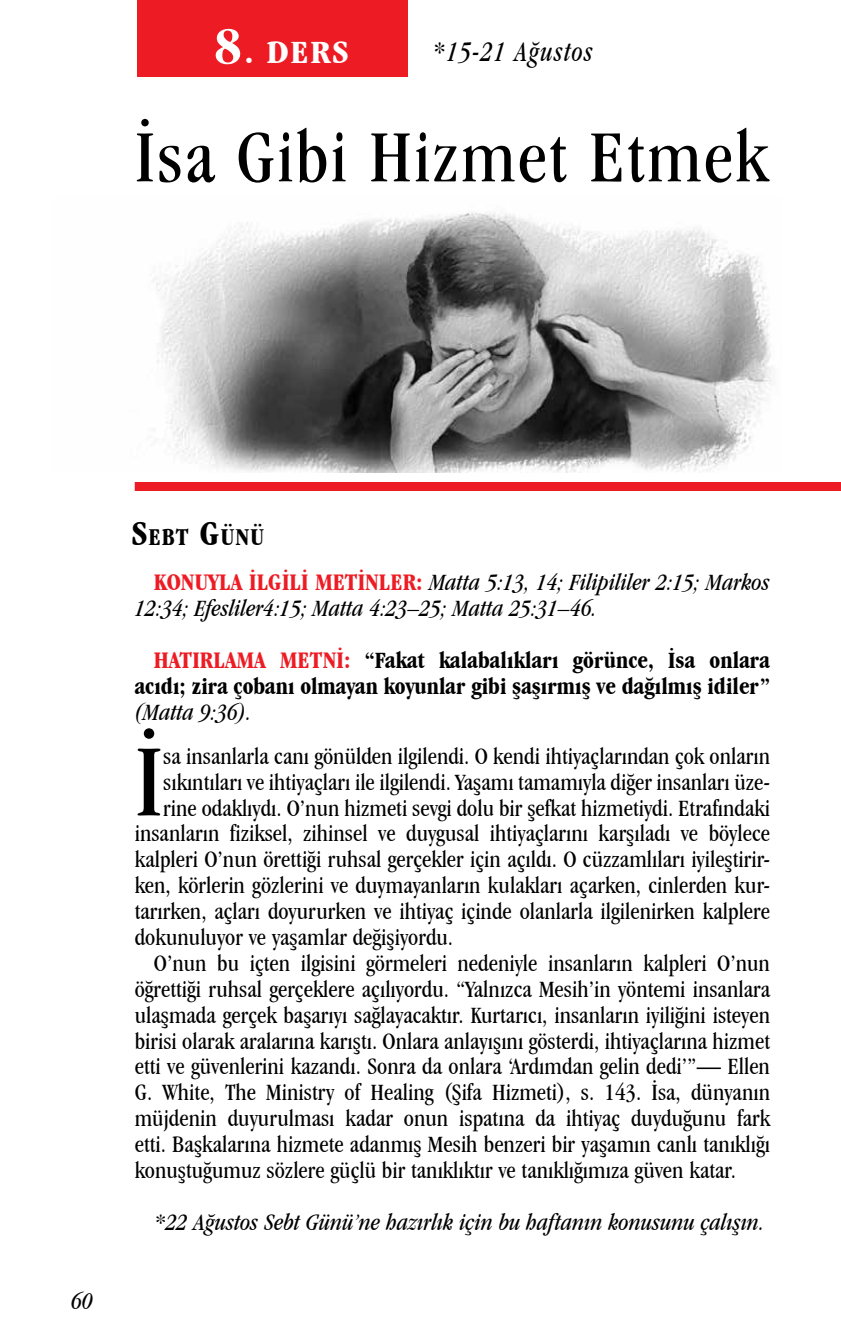
<style>
.page{position:relative;width:841px;height:1337px;background:#fff}
.page>*{position:absolute;margin:0;border:0;box-sizing:border-box;transform-origin:0 0}
.t1{font:condensed 106.65px "Garamond IT Cby BT";color:#000}
.t2{font:condensed 76.5px "Garamond IT Cby BT";letter-spacing:.025em;color:#000}
.t3{font:700 condensed 33.75px "Garamond IT Cby BT";color:#fff;scale:1.1 1}
.t4{font:italic condensed 29.25px "Garamond IT Cby BT";letter-spacing:.05em;color:#000;scale:.9 1}
.t5{font:700 condensed 25.2px "Garamond IT Cby BT";letter-spacing:.035em;color:#000}
.t6{font:italic condensed 24.75px "Garamond IT Cby BT";color:#000}
.t7{font:condensed 24.3px "Garamond IT Cby BT";color:#000}
.t8{font:italic condensed 24.3px/25.9px "Garamond IT Cby BT";color:#000}
.t9{font:700 condensed 24.3px/25.9px "Garamond IT Cby BT";color:#000;text-align:right}
.s1{font-size:54px}
.s2{font-size:36px}
.s3{font-weight:700;font-style:normal;font-size:24.75px;color:#ed1c24}
.s4{font-size:24.75px;color:#ed1c24}
</style>
<div class="page">
<div style="left:137px;top:0;width:248px;height:76px;background:#ed1c24"></div>
<img style="left:152px;top:213px;width:619px;height:260px">
<div style="left:160px;top:0;width:247px;height:76px;background:#ed1c24"></div>
<div style="left:135px;top:482px;width:705px;height:9px;background:#ed1c24"></div>
<h3 class="t3" style="left:214px;top:33px;width:124px"><span class="s1">8</span>. DERS</h3>
<p class="t4" style="left:432px;top:35px;width:180px">*15-21 Ağustos</p>
<h2 class="t2" style="left:135px;top:113px;width:633px">İsa Gibi Hizmet Etmek</h2>
<p class="t6" style="left:71px;top:1286px;width:23px">60</p>
<p class="t5" style="left:132px;top:522px;width:134px"><span class="s2">S</span>ebt <span class="s2">G</span>ünü</p>
<p class="t8" style="left:135px;top:569px;width:636px;text-indent:19px"><span class="s3">KONUYLA İLGILI METINLER:</span> Matta 5:13, 14; Filipililer 2:15; Markos<br>12:34; Efesliler4:15; Matta 4:23–25; Matta 25:31–46.</p>
<p class="t9" style="left:135px;top:647px;width:636px"><span class="s4">HATIRLAMA METNI:</span> “Fakat kalabalıkları görünce, İsa onlara acıdı; zira çobanı olmayan koyunlar gibi şaşırmış ve dağılmış idiler”</p>
<p class="t8" style="left:135px;top:699px;width:118px">(Matta 9:36).</p>
<h1 class="t1" style="left:135px;top:720px;width:30px">İ</h1>
<p class="t7" style="left:163px;top:742px;width:608px">sa insanlarla canı gönülden ilgilendi. O kendi ihtiyaçlarından çok onların</p>
<p class="t7" style="left:163px;top:768px;width:608px">sıkıntıları ve ihtiyaçları ile ilgilendi. Yaşamı tamamıyla diğer insanları üze-</p>
<p class="t7" style="left:163px;top:794px;width:608px">rine odaklıydı. O’nun hizmeti sevgi dolu bir şefkat hizmetiydi. Etrafındaki</p>
<p class="t7" style="left:135px;top:819px;width:636px">insanların fiziksel, zihinsel ve duygusal ihtiyaçlarını karşıladı ve böylece</p>
<p class="t7" style="left:135px;top:845px;width:636px">kalpleri O’nun örettiği ruhsal gerçekler için açıldı. O cüzzamlıları iyileştirir-</p>
<p class="t7" style="left:135px;top:871px;width:636px">ken, körlerin gözlerini ve duymayanların kulakları açarken, cinlerden kur-</p>
<p class="t7" style="left:135px;top:897px;width:636px">tarırken, açları doyururken ve ihtiyaç içinde olanlarla ilgilenirken kalplere</p>
<p class="t7" style="left:135px;top:923px;width:320px">dokunuluyor ve yaşamlar değişiyordu.</p>
<p class="t7" style="left:154px;top:949px;width:617px">O’nun bu içten ilgisini görmeleri nedeniyle insanların kalpleri O’nun</p>
<p class="t7" style="left:135px;top:975px;width:636px">öğrettiği ruhsal gerçeklere açılıyordu. “Yalnızca Mesih’in yöntemi insanlara</p>
<p class="t7" style="left:135px;top:1001px;width:636px">ulaşmada gerçek başarıyı sağlayacaktır. Kurtarıcı, insanların iyiliğini isteyen</p>
<p class="t7" style="left:135px;top:1026px;width:636px">birisi olarak aralarına karıştı. Onlara anlayışını gösterdi, ihtiyaçlarına hizmet</p>
<p class="t7" style="left:135px;top:1052px;width:636px">etti ve güvenlerini kazandı. Sonra da onlara ‘Ardımdan gelin dedi’”— Ellen</p>
<p class="t7" style="left:135px;top:1078px;width:636px">G. White, The Ministry of Healing (Şifa Hizmeti), s. 143. İsa, dünyanın</p>
<p class="t7" style="left:135px;top:1104px;width:636px">müjdenin duyurulması kadar onun ispatına da ihtiyaç duyduğunu fark</p>
<p class="t7" style="left:135px;top:1130px;width:636px">etti. Başkalarına hizmete adanmış Mesih benzeri bir yaşamın canlı tanıklığı</p>
<p class="t7" style="left:135px;top:1156px;width:602px">konuştuğumuz sözlere güçlü bir tanıklıktır ve tanıklığımıza güven katar.</p>
<p class="t8" style="left:154px;top:1208px;width:612px">*22 Ağustos Sebt Günü’ne hazırlık için bu haftanın konusunu çalışın.</p>
</div>
